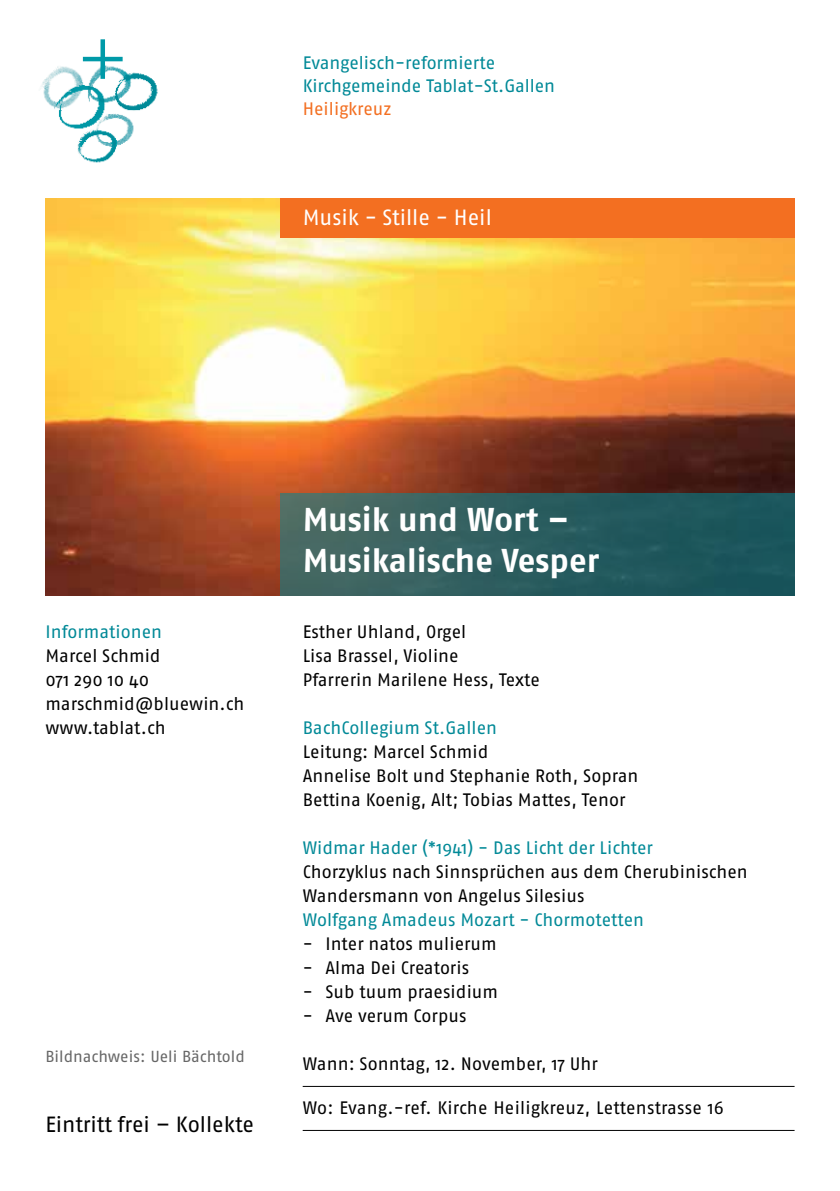
<style>
.page{position:relative;width:840px;height:1191px;background:#fff}
.page>*{position:absolute;margin:0;border:0;box-sizing:border-box;transform-origin:0 0}
.t1{font:700 33px/41px "Fago OT";color:#fff}
.t2{font:22px "Fago OT";letter-spacing:-.005em;color:#000}
.t3{font:22px "Fago OT";color:#fff}
.t4{font:18px/24px "Fago OT";letter-spacing:.005em;color:#000}
.t5{font:18px/23px "Fago OT";color:#008997}
.t6{font:18px "Fago OT";letter-spacing:.005em;color:#f36f21}
.t7{font:16px "Fago OT";color:#666}
</style>
<div class="page">
<img style="left:45px;top:198px;width:749px;height:397px">
<hr style="left:302px;top:1086px;width:492px;height:1px;background:#000">
<hr style="left:302px;top:1130px;width:492px;height:1px;background:#000">
<div style="left:280px;top:493px;width:514px;height:102px;background:linear-gradient(to right,#496a64,#12515a)"></div>
<div style="left:280px;top:198px;width:514px;height:40px;background:#f36f21"></div>
<img style="left:41px;top:56px;width:117px;height:107px">
<hr style="left:83px;top:57px;width:40px;height:4px;background:#009aa8">
<div style="left:100px;top:39px;width:5px;height:40px;background:#009aa8"></div>
<p class="t5" style="left:302px;top:51px;width:254px">Evangelisch-reformierte<br>Kirchgemeinde Tablat-St.Gallen</p>
<p class="t6" style="left:302px;top:98px;width:90px">Heiligkreuz</p>
<p class="t3" style="left:302px;top:204px;width:190px">Musik - Stille - Heil</p>
<p class="t5" style="left:45px;top:620px;width:118px">Informationen</p>
<p class="t4" style="left:45px;top:644px;width:200px">Marcel Schmid<br>071 290 10 40 marschmid@bluewin.ch www.tablat.ch</p>
<p class="t7" style="left:45px;top:1047px;width:201px">Bildnachweis: Ueli Bächtold</p>
<p class="t2" style="left:45px;top:1111px;width:210px">Eintritt frei – Kollekte</p>
<h1 class="t1" style="left:302px;top:499px;width:298px">Musik und Wort –<br>Musikalische Vesper</h1>
<p class="t4" style="left:302px;top:620px;width:238px">Esther Uhland, Orgel<br>Lisa Brassel, Violine<br>Pfarrerin Marilene Hess, Texte</p>
<p class="t5" style="left:302px;top:716px;width:196px">BachCollegium St.Gallen</p>
<p class="t4" style="left:302px;top:740px;width:337px">Leitung: Marcel Schmid<br>Annelise Bolt und Stephanie Roth, Sopran<br>Bettina Koenig, Alt; Tobias Mattes, Tenor</p>
<p class="t5" style="left:302px;top:836px;width:351px">Widmar Hader (*1941) - Das Licht der Lichter</p>
<p class="t4" style="left:302px;top:860px;width:446px">Chorzyklus nach Sinnsprüchen aus dem Cherubinischen<br>Wandersmann von Angelus Silesius</p>
<p class="t5" style="left:302px;top:908px;width:343px">Wolfgang Amadeus Mozart - Chormotetten</p>
<p class="t4" style="left:302px;top:932px;width:195px">- Inter natos mulierum</p>
<p class="t4" style="left:302px;top:956px;width:168px">- Alma Dei Creatoris</p>
<p class="t4" style="left:302px;top:980px;width:197px">- Sub tuum praesidium</p>
<p class="t4" style="left:302px;top:1004px;width:165px">- Ave verum Corpus</p>
<p class="t4" style="left:302px;top:1052px;width:297px">Wann: Sonntag, 12. November, 17 Uhr</p>
<p class="t4" style="left:302px;top:1096px;width:422px">Wo: Evang.-ref. Kirche Heiligkreuz, Lettenstrasse 16</p>
</div>
